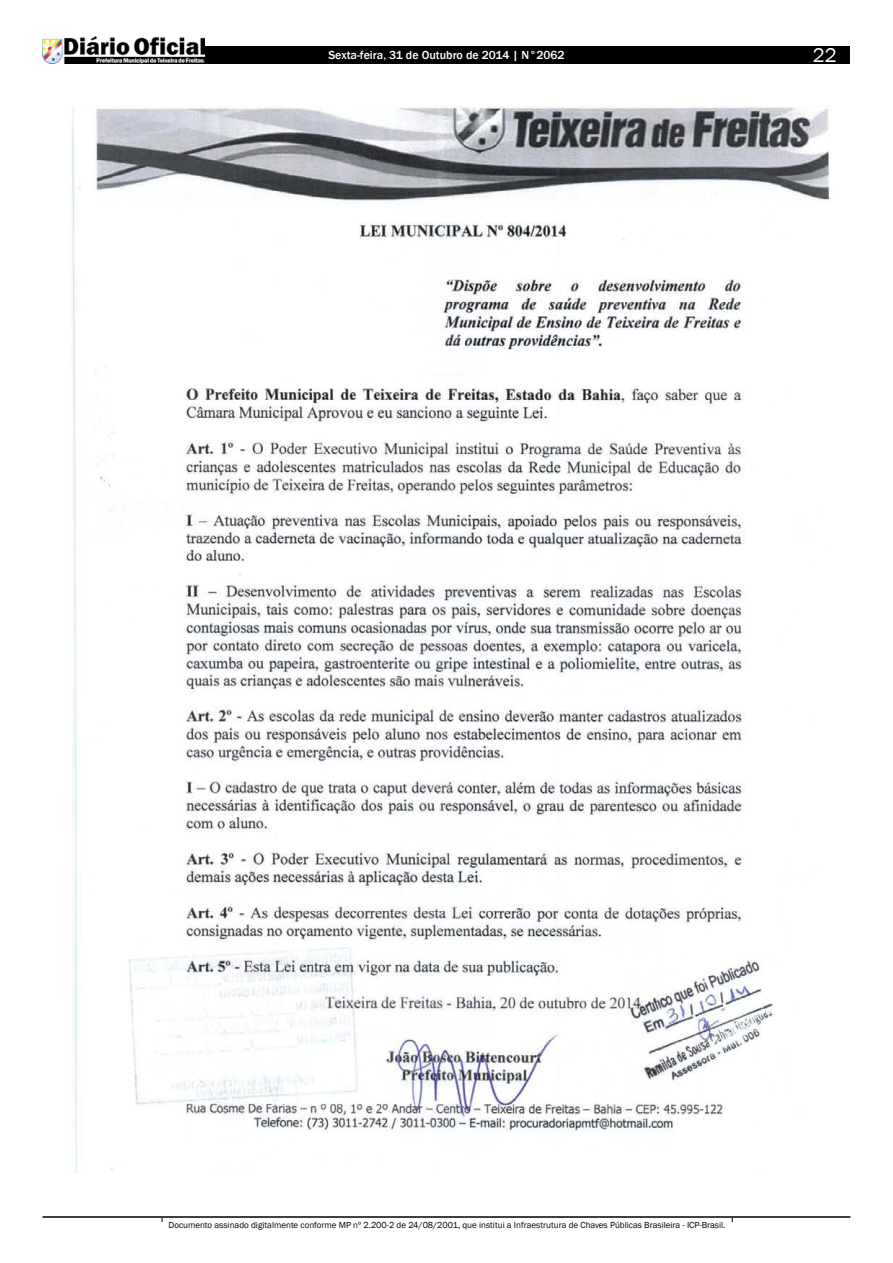
<style>
.page{position:relative;width:893px;height:1263px;background:#fff}
.page>*{position:absolute;margin:0;border:0;box-sizing:border-box;transform-origin:0 0}
.t1{font:20.4px "Franklin Gothic";color:#fff}
.t2{font:500 12px "Franklin Gothic";color:#fff}
.t3{font:9px "Franklin Gothic";color:#000}
</style>
<div class="page">
<div style="left:43px;top:47px;width:807px;height:17px;background:#000"></div>
<img style="left:43px;top:37px;width:162px;height:27px">
<hr style="left:43px;top:1216px;width:807px;height:2px;background:#000">
<img style="left:71px;top:106px;width:759px;height:1067px">
<h2 class="t2" style="left:328px;top:47px;width:238px">Sexta-feira, 31 de Outubro de 2014 | N°2062</h2>
<h1 class="t1" style="left:813px;top:43px;width:25px">22</h1>
<p class="t3" style="left:168px;top:1219px;width:558px">Documento assinado digitalmente conforme MP nº 2.200-2 de 24/08/2001, que institui a Infraestrutura de Chaves Públicas Brasileira - ICP-Brasil.</p>
</div>
